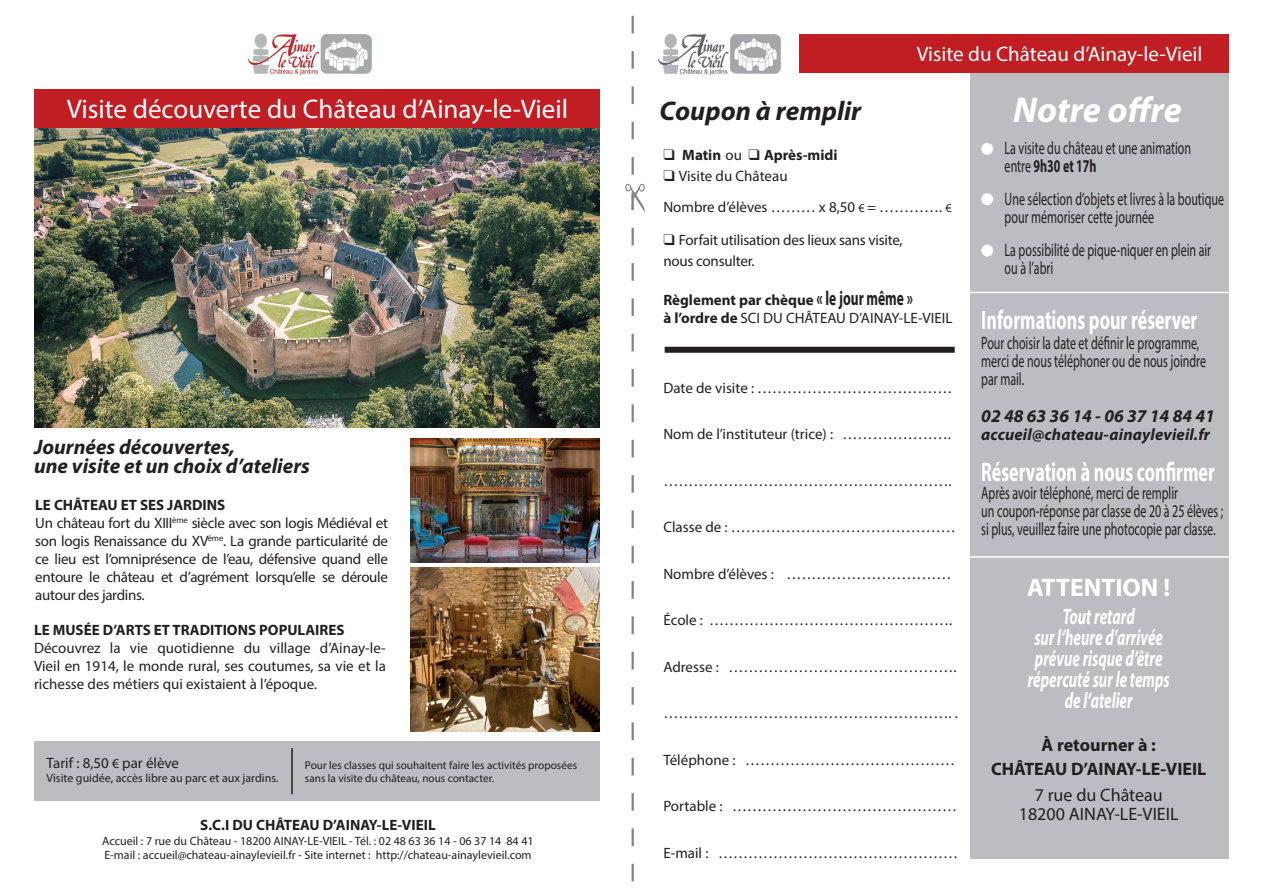
<style>
.page{position:relative;width:1263px;height:893px;background:#fff}
.page>*{position:absolute;margin:0;border:0;box-sizing:border-box;transform-origin:0 0}
.t1{font:italic 700 36px "Myriad Pro";color:#fff}
.t2{font:700 27px "Myriad Pro";color:#fff;scale:.67 1}
.t3{font:27px "Myriad Pro";color:#fff}
.t4{font:italic 700 27px "Myriad Pro";color:#231f20}
.t5{font:700 25.5px "Myriad Pro";color:#fff}
.t6{font:italic 700 22.5px/21px "Myriad Pro";color:#fff;text-align:center;scale:.67 1}
.t7{font:italic 700 21px/19.5px "Myriad Pro";color:#231f20}
.t8{font:21px "Myriad Pro";color:#fff}
.t9{font:18px/18px "Myriad Pro";color:#231f20;scale:.67 1}
.t10{font:700 18px/24px "Myriad Pro";color:#231f20;text-align:center}
.t11{font:18px/19.5px "Myriad Pro";color:#231f20;text-align:center}
.t12{font:italic 700 18px "Myriad Pro";color:#231f20}
.t13{font:italic 700 16.5px "Myriad Pro";letter-spacing:.01em;color:#231f20}
.t14{font:15px/18px "Myriad Pro";letter-spacing:-.015em;color:#231f20}
.t15{font:700 15px/18px "Myriad Pro";color:#231f20}
.t16{font:12px/13.5px "Myriad Pro";color:#231f20}
.t17{font:11.25px/13.5px "Myriad Pro";color:#231f20}
.s1{font-weight:700}
.s2{font-size:13.5px}
.s3{font-weight:400}
.s4{font-size:12px}
.s5{font-size:20.25px}
</style>
<div class="page">
<div style="left:34px;top:741px;width:566px;height:60px;background:#bcbdc0"></div>
<hr style="left:291px;top:748px;width:2px;height:46px;background:#231f20">
<img style="left:34px;top:128px;width:566px;height:300px">
<img style="left:411px;top:439px;width:189px;height:123px">
<img style="left:411px;top:567px;width:189px;height:164px">
<div style="left:34px;top:89px;width:566px;height:39px;background:#c11e24"></div>
<svg style="left:625px;top:16px;width:20px;height:865px"></svg>
<div style="left:665px;top:347px;width:290px;height:6px;background:#231f20"></div>
<div style="left:971px;top:70px;width:258px;height:789px;background:#bcbdc0"></div>
<div style="left:981px;top:143px;width:12px;height:12px;background:#fff;border-radius:50%"></div>
<div style="left:981px;top:193px;width:12px;height:12px;background:#fff;border-radius:50%"></div>
<div style="left:981px;top:245px;width:12px;height:12px;background:#fff;border-radius:50%"></div>
<hr style="left:964px;top:292px;width:269px;height:1px;background:#fff">
<hr style="left:964px;top:556px;width:269px;height:2px;background:#fff">
<img style="left:248px;top:33px;width:124px;height:43px">
<div style="left:799px;top:34px;width:430px;height:38px;background:#c11e24"></div>
<img style="left:658px;top:33px;width:123px;height:43px">
<h2 class="t3" style="left:67px;top:92px;width:503px">Visite découverte du Château d’Ainay-le-Vieil</h2>
<h3 class="t7" style="left:34px;top:436px;width:277px">Journées découvertes,<br>une visite et un choix d’ateliers</h3>
<p class="t14" style="left:35px;top:496px;width:354px"><span class="s1">LE CHÂTEAU ET SES JARDINS<br></span>Un château fort du XIII<sup>ème</sup> siècle avec son logis Médiéval et son logis Renaissance du XV<sup>ème</sup>. La grande particularité de ce lieu est l’omniprésence de l’eau, défensive quand elle entoure le château et d’agrément lorsqu’elle se déroule autour des jardins.</p>
<p class="t15" style="left:34px;top:620px;width:312px">LE MUSÉE D’ARTS ET TRADITIONS POPULAIRES</p>
<p class="t14" style="left:34px;top:638px;width:353px;text-align:justify">Découvrez la vie quotidienne du village d’Ainay-le-Vieil en 1914, le monde rural, ses coutumes, sa vie et la richesse des métiers qui existaient à l’époque.</p>
<p class="t14" style="left:47px;top:754px;width:134px">Tarif : 8,50 <span class="s2">€</span> par élève</p>
<p class="t16" style="left:47px;top:771px;width:233px">Visite guidée, accès libre au parc et aux jardins.</p>
<p class="t17" style="left:305px;top:758px;width:274px">Pour les classes qui souhaitent faire les activités proposées sans la visite du château, nous contacter.</p>
<p class="t15" style="left:200px;top:816px;width:237px">S.C.I DU CHÂTEAU D’AINAY-LE-VIEIL</p>
<p class="t16" style="left:102px;top:834px;width:433px">Accueil : 7 rue du Château - 18200 AINAY-LE-VIEIL - Tél. : 02 48 63 36 14 - 06 37 14 84 41<br>E-mail : accueil@chateau-ainaylevieil.fr - Site internet : http://chateau-ainaylevieil.com</p>
<h3 class="t8" style="left:917px;top:41px;width:287px">Visite du Château d’Ainay-le-Vieil</h3>
<h2 class="t4" style="left:659px;top:93px;width:203px">Coupon à remplir</h2>
<h1 class="t1" style="left:1013px;top:87px;width:170px">Notre offre</h1>
<p class="t15" style="left:663px;top:145px;width:176px">❑ Matin <span class="s3">ou</span> ❑ Après-midi</p>
<p class="t14" style="left:663px;top:160px;width:290px;line-height:31.5px">❑ Visite du Château<br>Nombre d’élèves ……… x 8,50 <span class="s4">€</span> = …………. <span class="s4">€</span></p>
<p class="t14" style="left:663px;top:229px;width:241px;line-height:21px">❑ Forfait utilisation des lieux sans visite, nous consulter.</p>
<p class="t15" style="left:663px;top:291px;width:291px">Règlement par chèque <span class="s5">« le jour même »<br></span>à l’ordre de <span class="s3">SCI DU CHÂTEAU D’AINAY-LE-VIEIL</span></p>
<p class="t14" style="left:663px;top:379px;width:290px">Date de visite : …………………………………</p>
<p class="t14" style="left:663px;top:425px;width:289px">Nom de l’instituteur (trice) : ………………….</p>
<p class="t14" style="left:663px;top:472px;width:290px">………………………………………………….</p>
<p class="t14" style="left:663px;top:518px;width:294px">Classe de : ………………………………………</p>
<p class="t14" style="left:663px;top:565px;width:290px">Nombre d’élèves : ……………………………</p>
<p class="t14" style="left:663px;top:611px;width:290px">École : ………………………………………….</p>
<p class="t14" style="left:663px;top:658px;width:295px">Adresse : ……………………………………….</p>
<p class="t14" style="left:663px;top:704px;width:296px">…………………………………………………. .</p>
<p class="t14" style="left:663px;top:751px;width:293px">Téléphone : ……………………………………</p>
<p class="t14" style="left:663px;top:797px;width:295px">Portable : ………………………………………</p>
<p class="t14" style="left:663px;top:844px;width:296px">E-mail : …………………………………………</p>
<p class="t9" style="left:1005px;top:139px;width:280px">La visite du château et une animation entre <span class="s1">9h30 et 17h</span></p>
<p class="t9" style="left:1005px;top:190px;width:329px">Une sélection d’objets et livres à la boutique pour mémoriser cette journée</p>
<p class="t9" style="left:1005px;top:241px;width:310px">La possibilité de pique-niquer en plein air ou à l’abri</p>
<h2 class="t2" style="left:981px;top:302px;width:324px">Informations pour réserver</h2>
<p class="t9" style="left:981px;top:333px;width:337px">Pour choisir la date et définir le programme, merci de nous téléphoner ou de nous joindre par mail.</p>
<p class="t12" style="left:981px;top:404px;width:235px">02 48 63 36 14 - 06 37 14 84 41</p>
<p class="t13" style="left:981px;top:424px;width:230px">accueil@chateau-ainaylevieil.fr</p>
<h2 class="t2" style="left:981px;top:454px;width:350px">Réservation à nous confirmer</h2>
<p class="t9" style="left:981px;top:483px;width:363px">Après avoir téléphoné, merci de remplir<br>un coupon-réponse par classe de 20 à 25 élèves ; si plus, veuillez faire une photocopie par classe.</p>
<h3 class="t5" style="left:1027px;top:571px;width:145px">ATTENTION !</h3>
<h3 class="t6" style="left:1028px;top:606px;width:213px">Tout retard<br>sur l’heure d’arrivée prévue risque d’être répercuté sur le temps de l’atelier</h3>
<p class="t10" style="left:991px;top:732px;width:217px">À retourner à :<br>CHÂTEAU D’AINAY-LE-VIEIL</p>
<p class="t11" style="left:1019px;top:784px;width:161px">7 rue du Château<br>18200 AINAY-LE-VIEIL</p>
</div>
